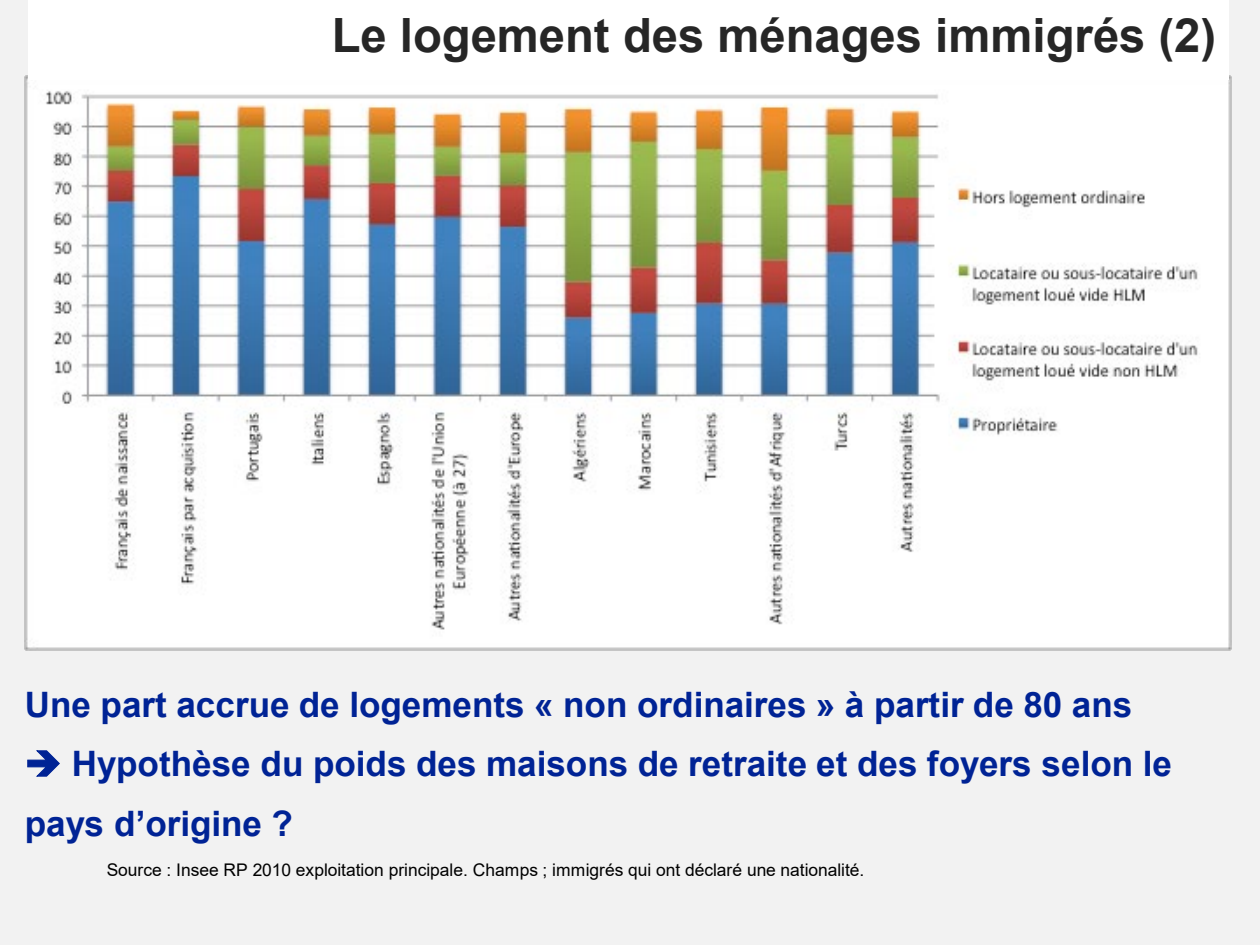
<style>
.page{position:relative;width:1260px;height:945px;background:#f2f2f2}
.page>*{position:absolute;margin:0;border:0;box-sizing:border-box;transform-origin:0 0}
.t1{font:700 47.25px "Arial";color:#262626}
.t2{font:700 35px/59.5px "Arial";color:#002395}
.t3{font:17.5px "Arial";color:#000}
</style>
<div class="page">
<img style="left:24px;top:76px;width:1208px;height:575px">
<div style="left:28px;top:0;width:1201px;height:79px;background:#fff"></div>
<p class="t1" style="left:332px;top:2px;width:886px">Le logement des ménages immigrés (2)</p>
<h1 class="t2" style="left:25px;top:675px;width:1109px">Une part accrue de logements « non ordinaires » à partir de 80 ans</h1>
<h1 class="t2" style="left:25px;top:735px;width:1149px">➔ Hypothèse du poids des maisons de retraite et des foyers selon le pays d’origine ?</h1>
<p class="t3" style="left:107px;top:858px;width:759px">Source : Insee RP 2010 exploitation principale. Champs ; immigrés qui ont déclaré une nationalité.</p>
</div>
